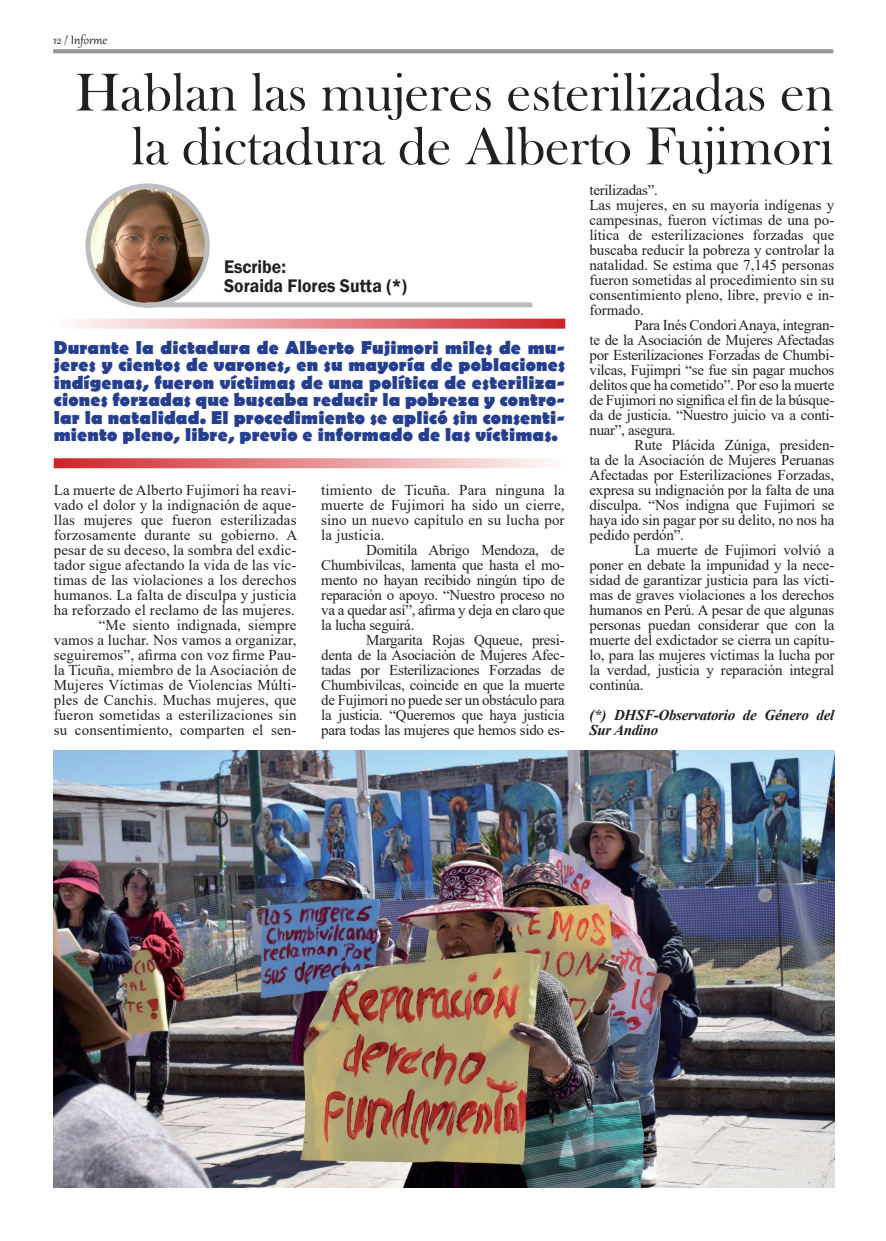
<style>
.page{position:relative;width:886px;height:1241px;background:#fff}
.page>*{position:absolute;margin:0;border:0;box-sizing:border-box;transform-origin:0 0}
.t1{font:55px/53.8px "Bask Old Face";color:#231f20;text-align:right}
.t2{font:700 18.75px/17.5px "Berlin Sans FB";letter-spacing:.01em;color:#253f8e;text-align:justify}
.t3{font:600 18.75px "Franklin Gothic";color:#231f20;scale:.94 1}
.t4{font:15px/15px "Times New Roman";letter-spacing:-.01em;color:#231f20;text-align:justify}
.t5{font:italic 700 15px/15px "Times New Roman";letter-spacing:-.02em;color:#231f20}
.t6{font:15px "Gabriola";color:#231f20}
</style>
<div class="page">
<svg style="left:54px;top:49px;width:779px;height:4px;background:#97999c"></svg>
<svg style="left:54px;top:458px;width:492px;height:10px;background:#e78e91"></svg>
<svg style="left:74px;top:318px;width:491px;height:10px;background:#e89396"></svg>
<img style="left:88px;top:186px;width:119px;height:119px;border-radius:60px">
<div style="left:85px;top:183px;width:125px;height:125px;border:5px solid #bcbdc0;border-radius:50%"></div>
<div style="left:146px;top:302px;width:386px;height:5px;background:#bcbdc0"></div>
<img style="left:53px;top:750px;width:781px;height:437px">
<p class="t6" style="left:53px;top:30px;width:56px">12 / Informe</p>
<p class="t1" style="left:75px;top:67px;width:760px">Hablan las mujeres esterilizadas en la dictadura de Alberto Fujimori</p>
<p class="t3" style="left:224px;top:255px;width:67px">Escribe:</p>
<p class="t3" style="left:224px;top:274px;width:196px">Soraida Flores Sutta (*)</p>
<p class="t2" style="left:54px;top:339px;width:513px">Durante la dictadura de Alberto Fujimori miles de mu&shy;jeres y cientos de varones, en su mayoría de poblaciones indígenas, fueron víctimas de una política de esteriliza&shy;ciones forzadas que buscaba reducir la pobreza y contro&shy;lar la natalidad. El procedimiento se aplicó sin consenti&shy;miento pleno, libre, previo e informado de las víctimas.</p>
<p class="t4" style="left:54px;top:482px;width:245px">La muerte de Alberto Fujimori ha reavi&shy;vado el dolor y la indignación de aque&shy;llas mujeres que fueron esterilizadas forzosamente durante su gobierno. A pesar de su deceso, la sombra del exdic&shy;tador sigue afectando la vida de las víc&shy;timas de las violaciones a los derechos humanos. La falta de disculpa y justicia ha reforzado el reclamo de las mujeres.</p>
<p class="t4" style="left:54px;top:617px;width:244px;text-indent:45px">“Me siento indignada, siempre vamos a luchar. Nos vamos a organizar, seguiremos”, afirma con voz firme Pau&shy;la Ticuña, miembro de la Asociación de Mujeres Víctimas de Violencias Múlti&shy;ples de Canchis. Muchas mujeres, que fueron sometidas a esterilizaciones sin su consentimiento, comparten el sen-</p>
<p class="t4" style="left:321px;top:482px;width:245px">timiento de Ticuña. Para ninguna la muerte de Fujimori ha sido un cierre, sino un nuevo capítulo en su lucha por la justicia.</p>
<p class="t4" style="left:321px;top:542px;width:245px;text-indent:45px">Domitila Abrigo Mendoza, de Chumbivilcas, lamenta que hasta el mo&shy;mento no hayan recibido ningún tipo de reparación o apoyo. “Nuestro proceso no va a quedar así”, afirma y deja en claro que la lucha seguirá.</p>
<p class="t4" style="left:321px;top:632px;width:245px;text-indent:45px">Margarita Rojas Qqueue, presi&shy;denta de la Asociación de Mujeres Afec&shy;tadas por Esterilizaciones Forzadas de Chumbivilcas, coincide en que la muerte de Fujimori no puede ser un obstáculo para la justicia. “Queremos que haya justicia para todas las mujeres que hemos sido es-</p>
<p class="t4" style="left:589px;top:182px;width:70px">terilizadas”.</p>
<p class="t4" style="left:589px;top:197px;width:246px">Las mujeres, en su mayoría indígenas y campesinas, fueron víctimas de una po&shy;lítica de esterilizaciones forzadas que buscaba reducir la pobreza y controlar la natalidad. Se estima que 7,145 personas fueron sometidas al procedimiento sin su consentimiento pleno, libre, previo e in&shy;formado.</p>
<p class="t4" style="left:589px;top:317px;width:246px;text-indent:45px">Para Inés Condori Anaya, integran&shy;te de la Asociación de Mujeres Afectadas por Esterilizaciones Forzadas de Chumbi&shy;vilcas, Fujimpri “se fue sin pagar muchos delitos que ha cometido”. Por eso la muerte de Fujimori no significa el fin de la búsque&shy;da de justicia. “Nuestro juicio va a conti&shy;nuar”, asegura.</p>
<p class="t4" style="left:589px;top:437px;width:246px;text-indent:45px">Rute Plácida Zúniga, presiden&shy;ta de la Asociación de Mujeres Peruanas Afectadas por Esterilizaciones Forzadas, expresa su indignación por la falta de una disculpa. “Nos indigna que Fujimori se haya ido sin pagar por su delito, no nos ha pedido perdón”.</p>
<p class="t4" style="left:589px;top:542px;width:246px;text-indent:45px">La muerte de Fujimori volvió a poner en debate la impunidad y la nece&shy;sidad de garantizar justicia para las vícti&shy;mas de graves violaciones a los derechos humanos en Perú. A pesar de que algunas personas puedan considerar que con la muerte del exdictador se cierra un capítu&shy;lo, para las mujeres víctimas la lucha por la verdad, justicia y reparación integral continúa.</p>
<p class="t5" style="left:589px;top:707px;width:246px">(*) DHSF-Observatorio de Género del<br>Sur Andino</p>
</div>
